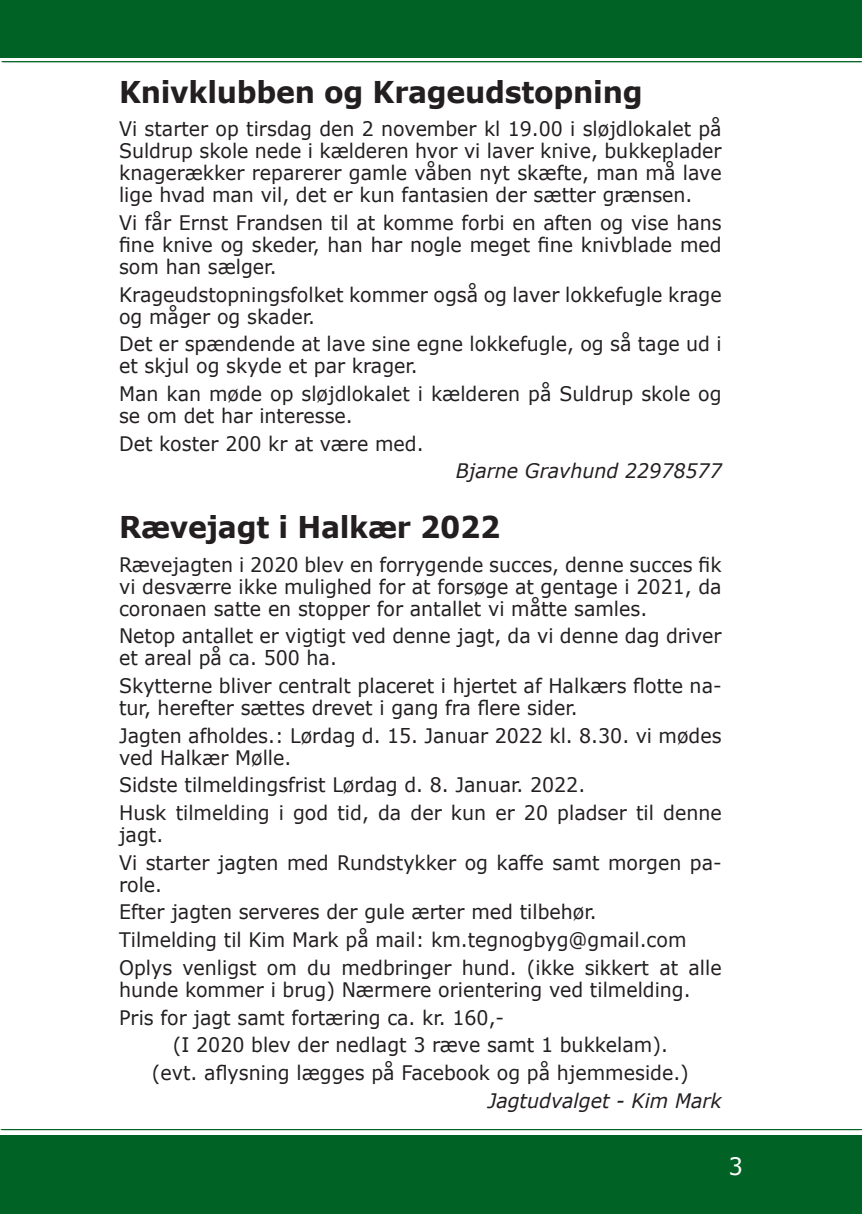
<style>
.page{position:relative;width:862px;height:1214px;background:#fff}
.page>*{position:absolute;margin:0;border:0;box-sizing:border-box;transform-origin:0 0}
.Overskrift{font:700 30px "Verdana";letter-spacing:-.01em;color:#231f20;scale:.95 1}
.Sidetal{font:24px "Verdana";color:#fff;scale:.95 1}
.Brødtekst{font:20px/22px "Verdana";color:#231f20;scale:.95 1}
.Underskrift{font:italic 20px "Verdana";color:#231f20;scale:.95 1}
</style>
<div class="page">
<hr style="left:2px;top:1129px;width:860px;height:1px;background:#006224">
<hr style="left:3px;top:61px;width:859px;height:1px;background:#006224">
<div style="left:0;top:0;width:860px;height:57px;background:#006224"></div>
<div style="left:0;top:1134px;width:861px;height:79px;background:#006224"></div>
<hr style="left:1px;top:1129px;width:859px;height:1px;background:#006224">
<hr style="left:1px;top:61px;width:860px;height:1px;background:#006224">
<p class="Overskrift" style="left:119px;top:71px;width:552px">Knivklubben og Krageudstopning</p>
<p class="Brødtekst" style="left:119px;top:118px;width:636px;text-align:justify">Vi starter op tirsdag den 2 november kl 19.00 i sløjdlokalet på Suldrup skole nede i kælderen hvor vi laver knive, bukkeplader knagerækker reparerer gamle våben nyt skæfte, man må lave lige hvad man vil, det er kun fantasien der sætter grænsen.</p>
<p class="Brødtekst" style="left:119px;top:211px;width:636px;text-align:justify">Vi får Ernst Frandsen til at komme forbi en aften og vise hans fine knive og skeder, han har nogle meget fine knivblade med som han sælger.</p>
<p class="Brødtekst" style="left:119px;top:283px;width:636px">Krageudstopningsfolket kommer også og laver lokkefugle krage og måger og skader.</p>
<p class="Brødtekst" style="left:119px;top:333px;width:636px">Det er spændende at lave sine egne lokkefugle, og så tage ud i et skjul og skyde et par krager.</p>
<p class="Brødtekst" style="left:119px;top:382px;width:636px">Man kan møde op sløjdlokalet i kælderen på Suldrup skole og se om det har interesse.</p>
<p class="Brødtekst" style="left:119px;top:432px;width:322px">Det koster 200 kr at være med.</p>
<p class="Underskrift" style="left:456px;top:457px;width:281px">Bjarne Gravhund 22978577</p>
<p class="Overskrift" style="left:119px;top:506px;width:403px">Rævejagt i Halkær 2022</p>
<p class="Brødtekst" style="left:119px;top:553px;width:636px;text-align:justify">Rævejagten i 2020 blev en forrygende succes, denne succes fik vi desværre ikke mulighed for at forsøge at gentage i 2021, da coronaen satte en stopper for antallet vi måtte samles.</p>
<p class="Brødtekst" style="left:119px;top:624px;width:636px">Netop antallet er vigtigt ved denne jagt, da vi denne dag driver et areal på ca. 500 ha.</p>
<p class="Brødtekst" style="left:119px;top:674px;width:636px">Skytterne bliver centralt placeret i hjertet af Halkærs flotte na&shy;tur, herefter sættes drevet i gang fra flere sider.</p>
<p class="Brødtekst" style="left:119px;top:724px;width:636px">Jagten afholdes.: Lørdag d. 15. Januar 2022 kl. 8.30. vi mødes ved Halkær Mølle.</p>
<p class="Brødtekst" style="left:119px;top:773px;width:492px">Sidste tilmeldingsfrist Lørdag d. 8. Januar. 2022.</p>
<p class="Brødtekst" style="left:119px;top:801px;width:636px">Husk tilmelding i god tid, da der kun er 20 pladser til denne jagt.</p>
<p class="Brødtekst" style="left:119px;top:851px;width:636px">Vi starter jagten med Rundstykker og kaffe samt morgen pa&shy;role.</p>
<p class="Brødtekst" style="left:119px;top:900px;width:504px">Efter jagten serveres der gule ærter med tilbehør.</p>
<p class="Brødtekst" style="left:119px;top:928px;width:599px">Tilmelding til Kim Mark på mail: km.tegnogbyg@gmail.com</p>
<p class="Brødtekst" style="left:119px;top:956px;width:636px">Oplys venligst om du medbringer hund. (ikke sikkert at alle hunde kommer i brug) Nærmere orientering ved tilmelding.</p>
<p class="Brødtekst" style="left:119px;top:1005px;width:407px">Pris for jagt samt fortæring ca. kr. 160,-</p>
<p class="Brødtekst" style="left:173px;top:1033px;width:522px">(I 2020 blev der nedlagt 3 ræve samt 1 bukkelam).</p>
<p class="Brødtekst" style="left:152px;top:1061px;width:567px">(evt. aflysning lægges på Facebook og på hjemmeside.)</p>
<p class="Underskrift" style="left:488px;top:1086px;width:248px">Jagtudvalget - Kim Mark</p>
<p class="Sidetal" style="left:728px;top:1149px;width:17px">3</p>
</div>
